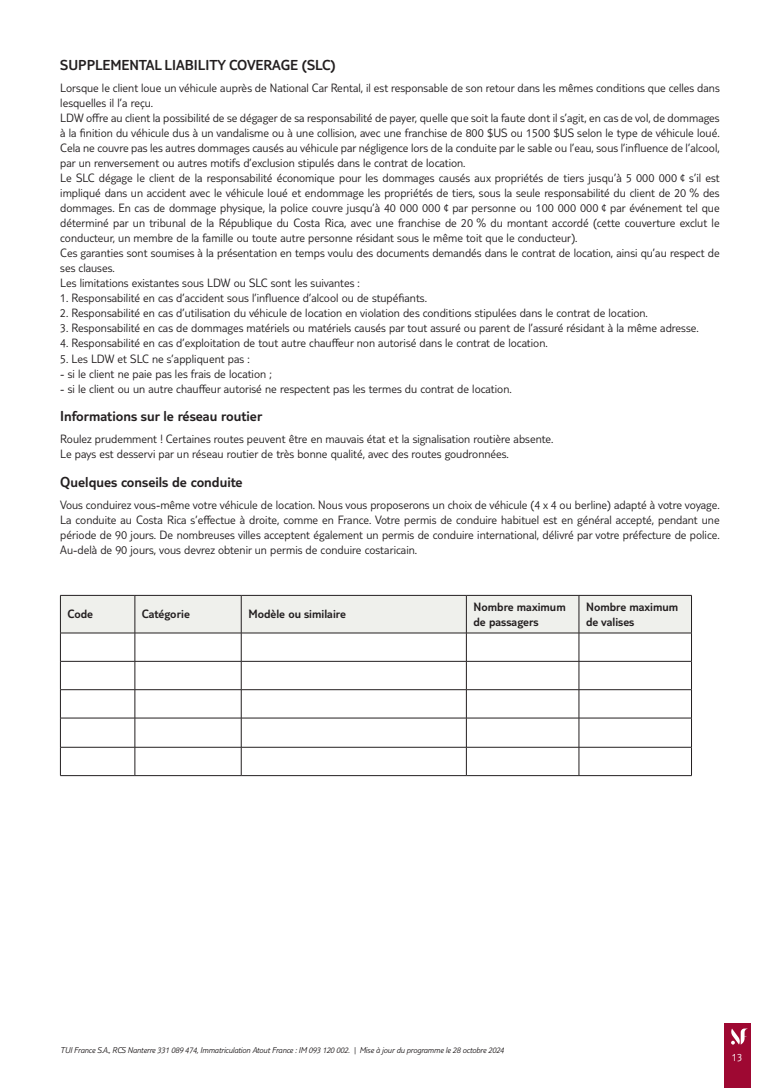
<style>
.page{position:relative;width:780px;height:1088px;background:#fff}
.page>*{position:absolute;margin:0;border:0;box-sizing:border-box;transform-origin:0 0}
.t1{font:300 15px "TUI Type";color:#231f20}
.t2{font:300 12.5px/15px "TUI Type";color:#231f20}
.t3{font:300 12.5px/15px "TUI Type";color:#231f20}
.t4{font:300 11.25px "TUI Type";color:#fff}
.t5{font:italic 300 8.75px "TUI Type";letter-spacing:-.02em;color:#231f20}
</style>
<div class="page">
<div style="left:724px;top:1023px;width:26px;height:65px;background:#9e0832"></div>
<svg style="left:731px;top:1028px;width:17px;height:16px"></svg>
<hr style="left:60px;top:775px;width:75px;height:1px;background:#231f20">
<hr style="left:135px;top:775px;width:106px;height:1px;background:#231f20">
<hr style="left:241px;top:775px;width:225px;height:1px;background:#231f20">
<hr style="left:466px;top:775px;width:113px;height:1px;background:#231f20">
<svg style="left:60px;top:595px;width:632px;height:180px"></svg>
<hr style="left:579px;top:775px;width:112px;height:1px;background:#231f20">
<p class="t1" style="left:60px;top:57px;width:277px">SUPPLEMENTAL LIABILITY COVERAGE (SLC)</p>
<p class="t2" style="left:60px;top:81px;width:661px">Lorsque le client loue un véhicule auprès de National Car Rental, il est responsable de son retour dans les mêmes conditions que celles dans lesquelles il l’a reçu.<br>LDW offre au client la possibilité de se dégager de sa responsabilité de payer, quelle que soit la faute dont il s’agit, en cas de vol, de dommages à la finition du véhicule dus à un vandalisme ou à une collision, avec une franchise de 800 $US ou 1500 $US selon le type de véhicule loué.<br>Cela ne couvre pas les autres dommages causés au véhicule par négligence lors de la conduite par le sable ou l’eau, sous l’influence de l’alcool, par un renversement ou autres motifs d’exclusion stipulés dans le contrat de location.<br>Le SLC dégage le client de la responsabilité économique pour les dommages causés aux propriétés de tiers jusqu’à 5 000 000 ¢ s’il est impliqué dans un accident avec le véhicule loué et endommage les propriétés de tiers, sous la seule responsabilité du client de 20 % des dommages. En cas de dommage physique, la police couvre jusqu’à 40 000 000 ¢ par personne ou 100 000 000 ¢ par événement tel que déterminé par un tribunal de la République du Costa Rica, avec une franchise de 20 % du montant accordé (cette couverture exclut le conducteur, un membre de la famille ou toute autre personne résidant sous le même toit que le conducteur).<br>Ces garanties sont soumises à la présentation en temps voulu des documents demandés dans le contrat de location, ainsi qu’au respect de ses clauses.<br>Les limitations existantes sous LDW ou SLC sont les suivantes :</p>
<p class="t2" style="left:60px;top:291px;width:368px">1. Responsabilité en cas d’accident sous l’influence d’alcool ou de stupéfiants.</p>
<p class="t2" style="left:60px;top:306px;width:589px">2. Responsabilité en cas d’utilisation du véhicule de location en violation des conditions stipulées dans le contrat de location.</p>
<p class="t2" style="left:60px;top:321px;width:640px">3. Responsabilité en cas de dommages matériels ou matériels causés par tout assuré ou parent de l’assuré résidant à la même adresse.</p>
<p class="t2" style="left:60px;top:336px;width:489px">4. Responsabilité en cas d’exploitation de tout autre chauffeur non autorisé dans le contrat de location.</p>
<p class="t2" style="left:60px;top:351px;width:191px">5. Les LDW et SLC ne s’appliquent pas :</p>
<p class="t2" style="left:60px;top:366px;width:213px">- si le client ne paie pas les frais de location ;</p>
<p class="t2" style="left:60px;top:381px;width:453px">- si le client ou un autre chauffeur autorisé ne respectent pas les termes du contrat de location.</p>
<p class="t1" style="left:60px;top:407px;width:204px">Informations sur le réseau routier</p>
<p class="t2" style="left:60px;top:431px;width:494px">Roulez prudemment ! Certaines routes peuvent être en mauvais état et la signalisation routière absente.<br>Le pays est desservi par un réseau routier de très bonne qualité, avec des routes goudronnées.</p>
<p class="t1" style="left:60px;top:473px;width:184px">Quelques conseils de conduite</p>
<p class="t2" style="left:60px;top:497px;width:661px;text-align:justify">Vous conduirez vous-même votre véhicule de location. Nous vous proposerons un choix de véhicule (4 x 4 ou berline) adapté à votre voyage.<br>La conduite au Costa Rica s’effectue à droite, comme en France. Votre permis de conduire habituel est en général accepté, pendant une période de 90 jours. De nombreuses villes acceptent également un permis de conduire international, délivré par votre préfecture de police.<br>Au-delà de 90 jours, vous devrez obtenir un permis de conduire costaricain.</p>
<p class="t3" style="left:67px;top:606px;width:27px">Code</p>
<p class="t3" style="left:142px;top:606px;width:49px">Catégorie</p>
<p class="t3" style="left:248px;top:606px;width:99px">Modèle ou similaire</p>
<p class="t3" style="left:473px;top:599px;width:94px">Nombre maximum de passagers</p>
<p class="t3" style="left:586px;top:599px;width:94px">Nombre maximum de valises</p>
<p class="t5" style="left:60px;top:1045px;width:445px">TUI France S.A., RCS Nanterre 331 089 474, Immatriculation Atout France : IM 093 120 002. | Mise à jour du programme le 28 octobre 2024</p>
<p class="t4" style="left:731px;top:1050px;width:12px">13</p>
</div>
